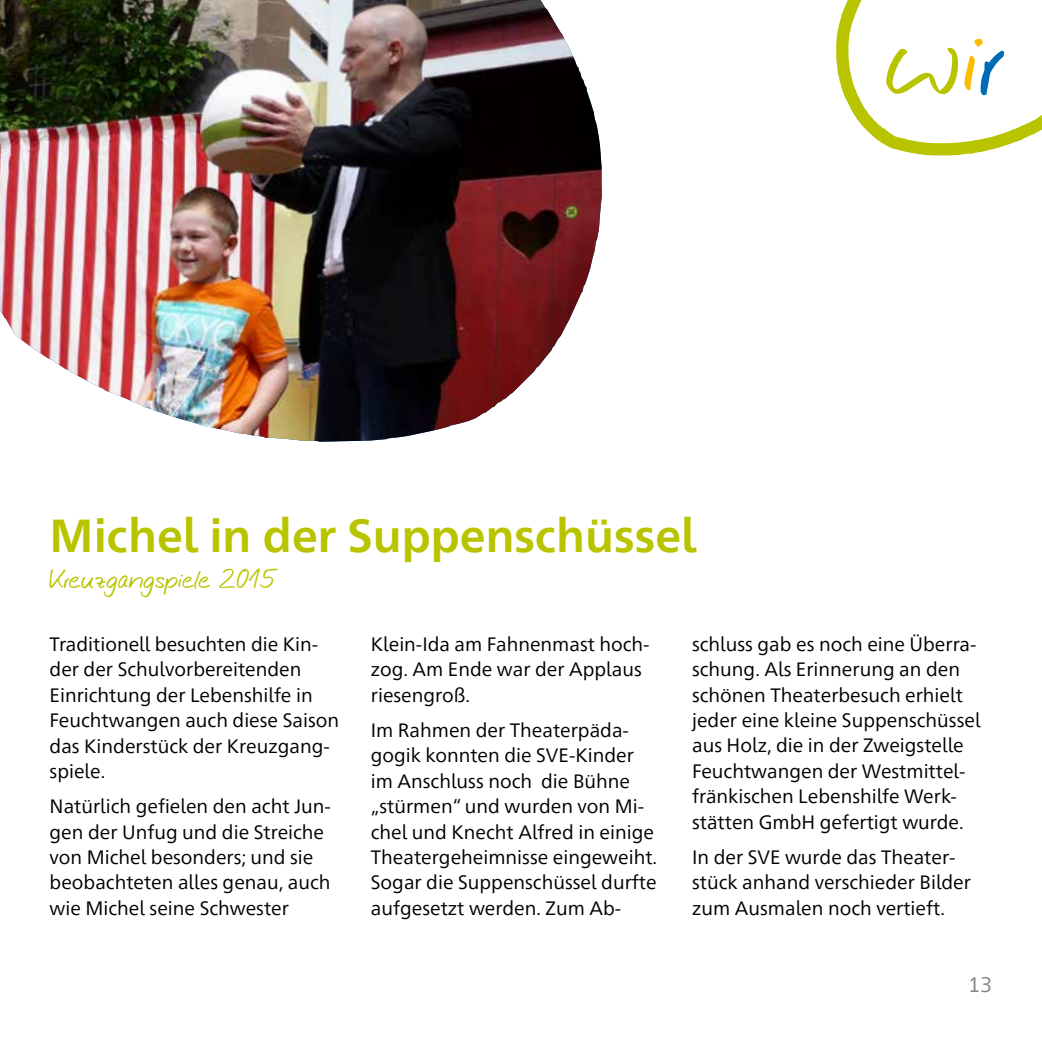
<style>
.page{position:relative;width:1042px;height:1042px;background:#fff}
.page>*{position:absolute;margin:0;border:0;box-sizing:border-box;transform-origin:0 0}
.t1{font:118.48px "Nifty Script";color:#b9c400}
.t2{font:700 46.02px "Frutiger Neue 1450 Pro";color:#b9c400}
.t3{font:28px "Nifty Script";letter-spacing:.025em;color:#b9c400}
.t4{font:21px "Frutiger Neue 1450 Pro";color:#878787}
.t5{font:19.25px/25.4px "Frutiger Neue 1450 Pro";color:#000}
.s1{color:#fcbd00}
.s2{color:#006cb6}
</style>
<div class="page">
<svg style="left:836px;top:0;width:206px;height:156px"></svg>
<img style="left:0;top:0;width:602px;height:442px">
<h2 class="t2" style="left:50px;top:503px;width:648px">Michel in der Suppenschüssel</h2>
<h3 class="t3" style="left:50px;top:558px;width:227px">Kreuzgangspiele 2015</h3>
<h1 class="t1" style="left:884px;top:-33px;width:117px">w<span class="s1">i</span><span class="s2">r</span></h1>
<p class="t5" style="left:50px;top:630px;width:291px">Traditionell besuchten die Kin&shy;der der Schulvorbereitenden<br>Einrichtung der Lebenshilfe in<br>Feuchtwangen auch diese Saison das Kinderstück der Kreuzgang&shy;spiele.</p>
<p class="t5" style="left:50px;top:792px;width:283px">Natürlich gefielen den acht Jun&shy;gen der Unfug und die Streiche von Michel besonders; und sie beobachteten alles genau, auch wie Michel seine Schwester</p>
<p class="t5" style="left:371px;top:630px;width:280px">Klein-Ida am Fahnenmast hoch&shy;zog. Am Ende war der Applaus riesengroß.</p>
<p class="t5" style="left:371px;top:716px;width:288px">Im Rahmen der Theaterpäda&shy;gogik konnten die SVE-Kinder im Anschluss noch die Bühne „stürmen“ und wurden von Mi&shy;chel und Knecht Alfred in einige<br>Theatergeheimnisse eingeweiht.<br>Sogar die Suppenschüssel durfte aufgesetzt werden. Zum Ab-</p>
<p class="t5" style="left:692px;top:630px;width:290px">schluss gab es noch eine Überra&shy;schung. Als Erinnerung an den schönen Theaterbesuch erhielt jeder eine kleine Suppenschüssel aus Holz, die in der Zweigstelle<br>Feuchtwangen der Westmittel&shy;fränkischen Lebenshilfe Werk&shy;stätten GmbH gefertigt wurde.</p>
<p class="t5" style="left:692px;top:843px;width:280px">In der SVE wurde das Theater&shy;stück anhand verschieder Bilder zum Ausmalen noch vertieft.</p>
<p class="t4" style="left:968px;top:969px;width:26px">13</p>
</div>
